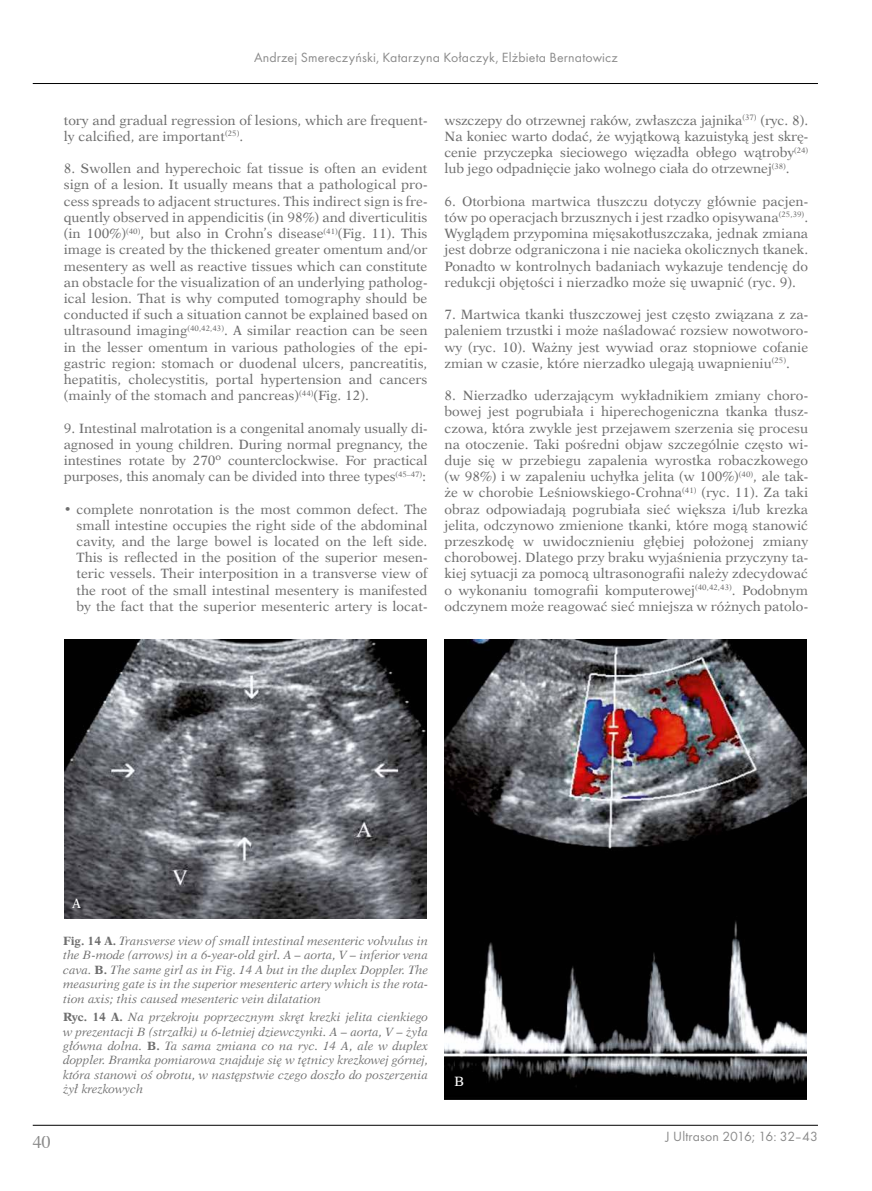
<style>
.page{position:relative;width:872px;height:1191px;background:#fff}
.page>*{position:absolute;margin:0;border:0;box-sizing:border-box;transform-origin:0 0}
.t1{font:18px "Times";color:#6e6e6e}
.t2{font:13.8px "Futura TCE";letter-spacing:.01em;color:#6e6e6e}
.t3{font:13.5px/16.2px "Dutch 823 EU";color:#6e6e6e;text-align:justify}
.t4{font:13.5px "Dutch 823 EU";color:#fff}
.t5{font:italic 12px/14.4px "Dutch 823 EU";color:#6e6e6e;text-align:justify}
.s1{font-weight:700;font-style:normal}
</style>
<div class="page">
<hr style="left:33px;top:1125px;width:785px;height:1px;background:#000">
<hr style="left:33px;top:83px;width:785px;height:1px;background:#000">
<img style="left:65px;top:639px;width:361px;height:279px">
<img style="left:444px;top:639px;width:362px;height:460px">
<p class="t2" style="left:254px;top:49px;width:365px">Andrzej Smereczyński, Katarzyna Kołaczyk, Elżbieta Bernatowicz</p>
<p class="t3" style="left:64px;top:112px;width:365px">tory and gradual regression of lesions, which are frequent&shy;ly calcified, are important<sup>(25)</sup>.</p>
<p class="t3" style="left:64px;top:161px;width:365px">8. Swollen and hyperechoic fat tissue is often an evident sign of a lesion. It usually means that a pathological pro&shy;cess spreads to adjacent structures. This indirect sign is fre&shy;quently observed in appendicitis (in 98%) and diverticulitis (in 100%)<sup>(40)</sup>, but also in Crohn’s disease<sup>(41)</sup>(Fig. 11). This image is created by the thickened greater omentum and/or mesentery as well as reactive tissues which can constitute an obstacle for the visualization of an underlying patholog&shy;ical lesion. That is why computed tomography should be conducted if such a situation cannot be explained based on ultrasound imaging<sup>(40,42,43)</sup>. A similar reaction can be seen in the lesser omentum in various pathologies of the epi&shy;gastric region: stomach or duodenal ulcers, pancreatitis, hepatitis, cholecystitis, portal hypertension and cancers (mainly of the stomach and pancreas)<sup>(44)</sup>(Fig. 12).</p>
<p class="t3" style="left:64px;top:420px;width:365px">9. Intestinal malrotation is a congenital anomaly usually di&shy;agnosed in young children. During normal pregnancy, the intestines rotate by 270º counterclockwise. For practical purposes, this anomaly can be divided into three types<sup>(45–47)</sup>:</p>
<p class="t3" style="left:77px;top:501px;width:352px;text-indent:-13px">• complete nonrotation is the most common defect. The small intestine occupies the right side of the abdominal cavity, and the large bowel is located on the left side.<br>This is reflected in the position of the superior mesen&shy;teric vessels. Their interposition in a transverse view of the root of the small intestinal mesentery is manifested by the fact that the superior mesenteric artery is locat-</p>
<p class="t3" style="left:444px;top:112px;width:365px">wszczepy do otrzewnej raków, zwłaszcza jajnika<sup>(37)</sup> (ryc. 8).<br>Na koniec warto dodać, że wyjątkową kazuistyką jest skrę&shy;cenie przyczepka sieciowego więzadła obłego wątroby<sup>(24) </sup>lub jego odpadnięcie jako wolnego ciała do otrzewnej<sup>(38)</sup>.</p>
<p class="t3" style="left:444px;top:193px;width:365px">6. Otorbiona martwica tłuszczu dotyczy głównie pacjen&shy;tów po operacjach brzusznych i jest rzadko opisywana<sup>(25,39)</sup>.<br>Wyglądem przypomina mięsakotłuszczaka, jednak zmiana jest dobrze odgraniczona i nie nacieka okolicznych tkanek.<br>Ponadto w kontrolnych badaniach wykazuje tendencję do redukcji objętości i nierzadko może się uwapnić (ryc. 9).</p>
<p class="t3" style="left:444px;top:306px;width:365px">7. Martwica tkanki tłuszczowej jest często związana z za&shy;paleniem trzustki i może naśladować rozsiew nowotworo&shy;wy (ryc. 10). Ważny jest wywiad oraz stopniowe cofanie zmian w czasie, które nierzadko ulegają uwapnieniu<sup>(25)</sup>.</p>
<p class="t3" style="left:444px;top:387px;width:365px">8. Nierzadko uderzającym wykładnikiem zmiany choro&shy;bowej jest pogrubiała i hiperechogeniczna tkanka tłusz&shy;czowa, która zwykle jest przejawem szerzenia się procesu na otoczenie. Taki pośredni objaw szczególnie często wi&shy;duje się w przebiegu zapalenia wyrostka robaczkowego (w 98%) i w zapaleniu uchyłka jelita (w 100%)<sup>(40)</sup>, ale tak&shy;że w chorobie Leśniowskiego-Crohna<sup>(41)</sup> (ryc. 11). Za taki obraz odpowiadają pogrubiała sieć większa i/lub krezka jelita, odczynowo zmienione tkanki, które mogą stanowić przeszkodę w uwidocznieniu głębiej położonej zmiany chorobowej. Dlatego przy braku wyjaśnienia przyczyny ta&shy;kiej sytuacji za pomocą ultrasonografii należy zdecydować o wykonaniu tomografii komputerowej<sup>(40,42,43)</sup>. Podobnym odczynem może reagować sieć mniejsza w różnych patolo-</p>
<p class="t4" style="left:72px;top:894px;width:10px">A</p>
<p class="t5" style="left:63px;top:933px;width:366px"><span class="s1">Fig. 14 A.</span> Transverse view of small intestinal mesenteric volvulus in the B-mode (arrows) in a 6-year-old girl. A – aorta, V – inferior vena cava. <span class="s1">B.</span> The same girl as in Fig. 14 A but in the duplex Doppler. The measuring gate is in the superior mesenteric artery which is the rota&shy;tion axis; this caused mesenteric vein dilatation</p>
<p class="t5" style="left:63px;top:1010px;width:366px"><span class="s1">Ryc. 14 A.</span> Na przekroju poprzecznym skręt krezki jelita cienkiego w prezentacji B (strzałki) u 6-letniej dziewczynki. A – aorta, V – żyła główna dolna. <span class="s1">B.</span> Ta sama zmiana co na ryc. 14 A, ale w duplex doppler. Bramka pomiarowa znajduje się w tętnicy krezkowej górnej, która stanowi oś obrotu, w następstwie czego doszło do poszerzenia żył krezkowych</p>
<p class="t4" style="left:454px;top:1072px;width:12px">B</p>
<h1 class="t1" style="left:33px;top:1125px;width:19px">40</h1>
<p class="t2" style="left:665px;top:1128px;width:154px">J Ultrason 2016; 16: 32–43</p>
</div>
